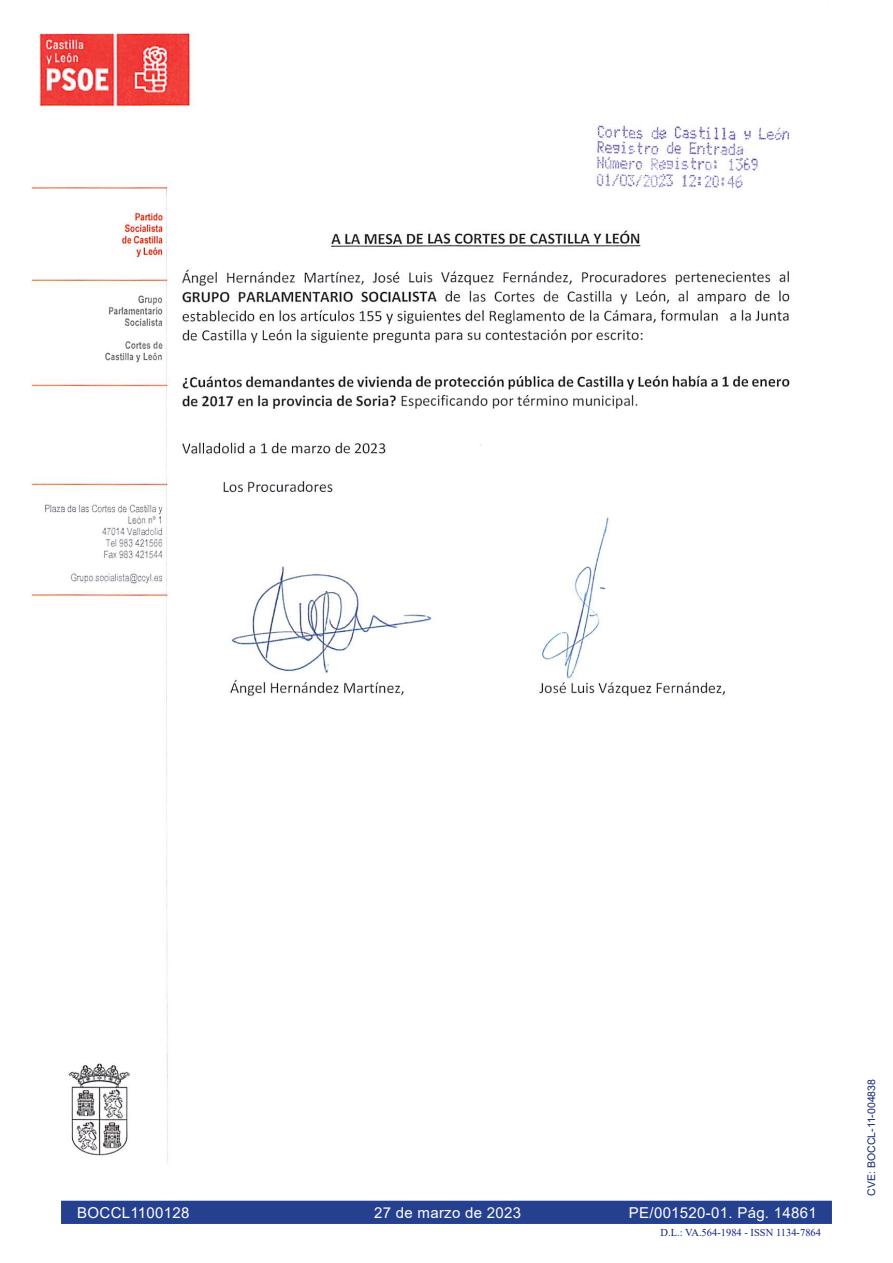
<style>
.page{position:relative;width:893px;height:1263px;background:#fff}
.page>*{position:absolute;margin:0;border:0;box-sizing:border-box;transform-origin:0 0}
.E_CVE{font:15px "Arial";letter-spacing:.02em;color:#fff}
.t1{font:10.5px "Times New Roman";color:#132477}
.t2{font:10.5px "Arial";color:#132477}
</style>
<div class="page">
<div style="left:60px;top:1200px;width:773px;height:25px;background:#25408f"></div>
<div style="left:60px;top:1199px;width:773px;height:26px;border:2px solid #fff"></div>
<img style="left:30px;top:32px;width:803px;height:1168px">
<p class="E_CVE" style="left:77px;top:1202px;width:114px">BOCCL1100128</p>
<p class="E_CVE" style="left:374px;top:1202px;width:149px">27 de marzo de 2023</p>
<p class="E_CVE" style="left:629px;top:1202px;width:189px">PE/001520-01. Pág. 14861</p>
<p class="t1" style="left:661px;top:1225px;width:162px">D.L.: VA.564-1984 - ISSN 1134-7864</p>
<p class="t2" style="left:864px;top:1195px;width:118px;rotate:-90deg">CVE: BOCCL-11-004838</p>
</div>
